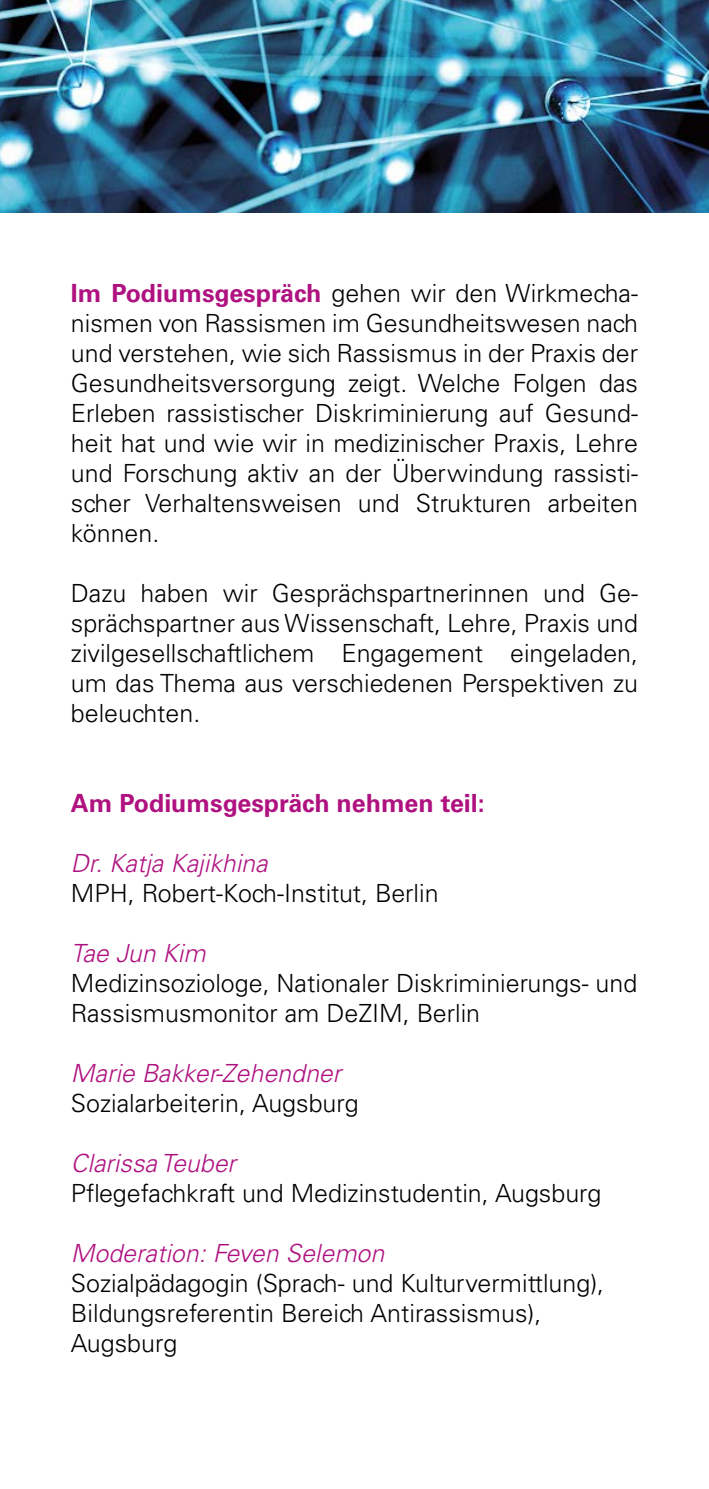
<style>
.page{position:relative;width:709px;height:1489px;background:#fff}
.page>*{position:absolute;margin:0;border:0;box-sizing:border-box;transform-origin:0 0}
.t1{font:300 25px/30px "Univers LT Std";color:#000;text-align:justify}
.t2{font:italic 300 25px "Univers LT Std";color:#af1280}
.t3{font:700 25px "Univers LT Std";color:#af1280}
.s1{font-weight:700;color:#af1280}
</style>
<div class="page">
<img style="left:0;top:0;width:709px;height:213px">
<p class="t1" style="left:71px;top:278px;width:568px"><span class="s1">Im Podiumsgespräch</span> gehen wir den Wirkmecha&shy;nismen von Rassismen im Gesundheitswesen nach und verstehen, wie sich Rassismus in der Praxis der Gesundheitsversorgung zeigt. Welche Folgen das Erleben rassistischer Diskriminierung auf Gesund&shy;heit hat und wie wir in medizinischer Praxis, Lehre und Forschung aktiv an der Überwindung rassisti&shy;scher Verhaltensweisen und Strukturen arbeiten können.</p>
<p class="t1" style="left:71px;top:578px;width:568px">Dazu haben wir Gesprächspartnerinnen und Ge&shy;sprächspartner aus Wissenschaft, Lehre, Praxis und zivilgesellschaftlichem Engagement eingeladen, um das Thema aus verschiedenen Perspektiven zu beleuchten.</p>
<p class="t3" style="left:71px;top:788px;width:415px">Am Podiumsgespräch nehmen teil:</p>
<p class="t2" style="left:71px;top:848px;width:198px">Dr. Katja Kajikhina</p>
<p class="t1" style="left:71px;top:878px;width:369px">MPH, Robert-Koch-Institut, Berlin</p>
<p class="t2" style="left:71px;top:938px;width:136px">Tae Jun Kim</p>
<p class="t1" style="left:71px;top:968px;width:568px">Medizinsoziologe, Nationaler Diskriminierungs- und<br>Rassismusmonitor am DeZIM, Berlin</p>
<p class="t2" style="left:71px;top:1058px;width:272px">Marie Bakker-Zehendner</p>
<p class="t1" style="left:71px;top:1088px;width:289px">Sozialarbeiterin, Augsburg</p>
<p class="t2" style="left:71px;top:1148px;width:166px">Clarissa Teuber</p>
<p class="t1" style="left:71px;top:1178px;width:532px">Pflegefachkraft und Medizinstudentin, Augsburg</p>
<p class="t2" style="left:71px;top:1238px;width:315px">Moderation: Feven Selemon</p>
<p class="t1" style="left:71px;top:1268px;width:535px;text-align:left">Sozialpädagogin (Sprach- und Kulturvermittlung),<br>Bildungsreferentin Bereich Antirassismus),<br>Augsburg</p>
</div>
